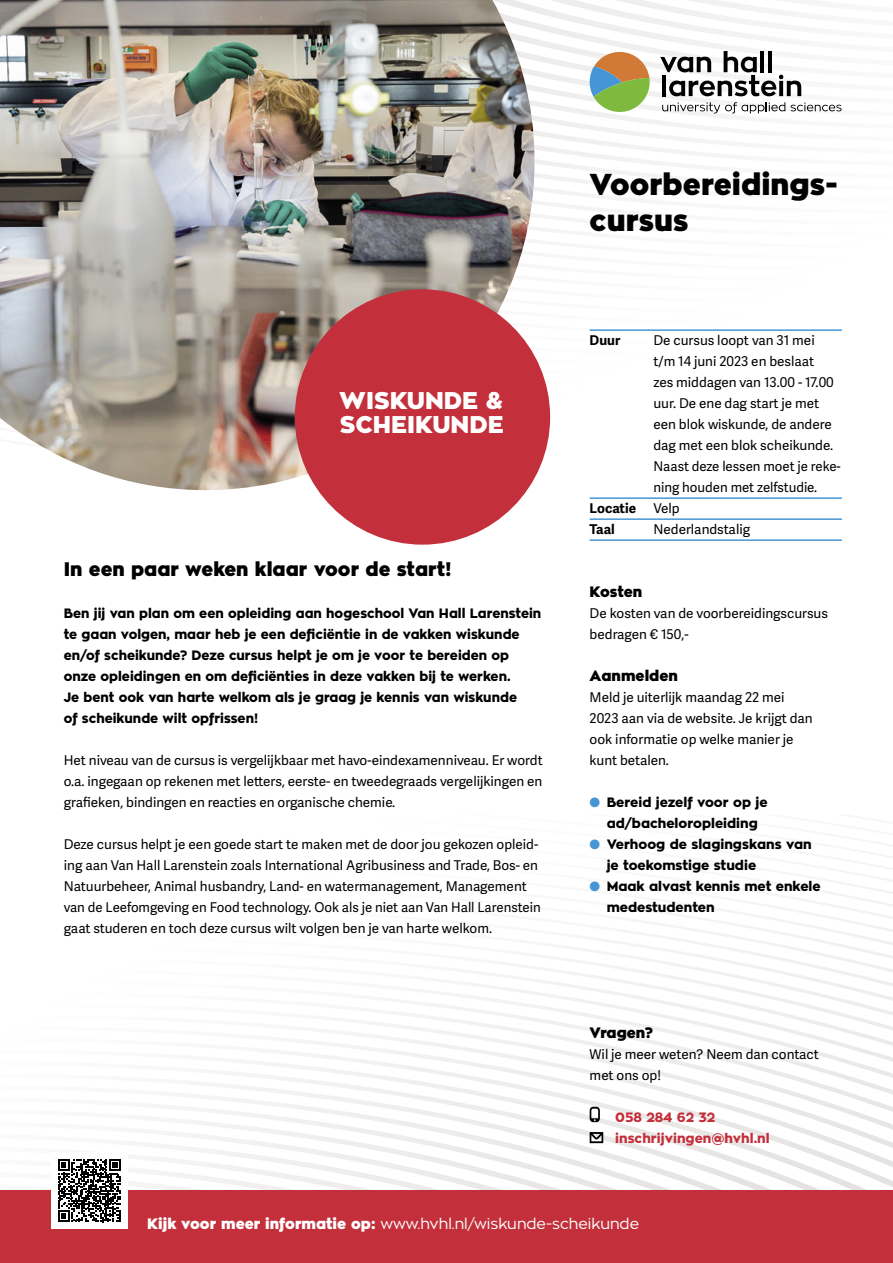
<style>
.page{position:relative;width:893px;height:1263px;background:#fff}
.page>*{position:absolute;margin:0;border:0;box-sizing:border-box;transform-origin:0 0}
.t1{font:900 30px/36px "Zona Pro";color:#000}
.t2{font:900 24px/24px "Zona Pro";color:#fff}
.t3{font:900 19.5px "Zona Pro";color:#000}
.t4{font:15px "Zona Pro";color:#fff}
.t5{font:900 15px "Zona Pro";color:#000}
.t6{font:13.5px/21px "Adelle Sans";color:#000}
.t7{font:800 13.5px/21px "Zona Pro";color:#000}
.t8{font:800 13.5px/21px "Zona Pro";color:#c3303b}
.t9{font:700 13.5px "Adelle Sans";color:#000}
.s1{color:#4696d6}
.s2{font-weight:900}
</style>
<div class="page">
<svg style="left:494px;top:1173px;width:399px;height:18px"></svg>
<svg style="left:135px;top:1153px;width:758px;height:20px"></svg>
<svg style="left:143px;top:1134px;width:750px;height:19px"></svg>
<svg style="left:151px;top:1116px;width:742px;height:18px"></svg>
<svg style="left:166px;top:1099px;width:727px;height:17px"></svg>
<svg style="left:184px;top:1082px;width:709px;height:17px"></svg>
<svg style="left:226px;top:1066px;width:667px;height:16px"></svg>
<svg style="left:250px;top:1050px;width:643px;height:16px"></svg>
<svg style="left:298px;top:1034px;width:595px;height:16px"></svg>
<svg style="left:322px;top:1019px;width:571px;height:15px"></svg>
<svg style="left:373px;top:1004px;width:520px;height:15px"></svg>
<svg style="left:399px;top:990px;width:494px;height:14px"></svg>
<svg style="left:452px;top:976px;width:441px;height:14px"></svg>
<svg style="left:478px;top:962px;width:415px;height:14px"></svg>
<svg style="left:533px;top:948px;width:360px;height:14px"></svg>
<svg style="left:561px;top:935px;width:332px;height:13px"></svg>
<svg style="left:616px;top:922px;width:277px;height:13px"></svg>
<svg style="left:645px;top:909px;width:248px;height:13px"></svg>
<svg style="left:702px;top:897px;width:191px;height:12px"></svg>
<svg style="left:534px;top:114px;width:218px;height:14px"></svg>
<svg style="left:534px;top:128px;width:210px;height:18px"></svg>
<svg style="left:534px;top:146px;width:194px;height:18px"></svg>
<svg style="left:534px;top:164px;width:177px;height:17px"></svg>
<svg style="left:534px;top:181px;width:135px;height:16px"></svg>
<svg style="left:534px;top:0;width:308px;height:114px"></svg>
<hr style="left:590px;top:329px;width:252px;height:2px;background:#4696d6">
<hr style="left:590px;top:497px;width:252px;height:2px;background:#4696d6">
<hr style="left:590px;top:518px;width:252px;height:2px;background:#4696d6">
<hr style="left:590px;top:539px;width:252px;height:2px;background:#4696d6">
<svg style="left:590px;top:1107px;width:10px;height:15px"></svg>
<svg style="left:590px;top:1132px;width:13px;height:11px"></svg>
<img style="left:0;top:0;width:534px;height:490px">
<div style="left:295px;top:289px;width:255px;height:256px;background:#c3303b;border-radius:50%"></div>
<div style="left:0;top:1191px;width:893px;height:72px;background:#c3303b"></div>
<svg style="left:0;top:1159px;width:494px;height:70px"></svg>
<h2 class="t2" style="left:339px;top:389px;width:166px">WISKUNDE &amp;<br>SCHEIKUNDE</h2>
<h3 class="t3" style="left:64px;top:556px;width:389px">In een paar weken klaar voor de start!</h3>
<p class="t7" style="left:64px;top:603px;width:479px">Ben jij van plan om een opleiding aan hogeschool Van Hall Larenstein te gaan volgen, maar heb je een deficiëntie in de vakken wiskunde en/of scheikunde? Deze cursus helpt je om je voor te bereiden op onze opleidingen en om deficiënties in deze vakken bij te werken.<br>Je bent ook van harte welkom als je graag je kennis van wiskunde<br>of scheikunde wilt opfrissen!</p>
<p class="t6" style="left:64px;top:749px;width:480px;text-align:justify">Het niveau van de cursus is vergelijkbaar met havo-eindexamenniveau. Er wordt o.a. ingegaan op rekenen met letters, eerste- en tweedegraads vergelijkingen en grafieken, bindingen en reacties en organische chemie.</p>
<p class="t6" style="left:64px;top:833px;width:478px">Deze cursus helpt je een goede start te maken met de door jou gekozen opleid&shy;ing aan Van Hall Larenstein zoals International Agribusiness and Trade, Bos- en Natuurbeheer, Animal husbandry, Land- en watermanagement, Management van de Leefomgeving en Food technology. Ook als je niet aan Van Hall Larenstein gaat studeren en toch deze cursus wilt volgen ben je van harte welkom.</p>
<h1 class="t1" style="left:590px;top:167px;width:249px">Voorbereidings&shy;cursus</h1>
<p class="t9" style="left:590px;top:330px;width:32px">Duur</p>
<p class="t6" style="left:653px;top:329px;width:188px">De cursus loopt van 31 mei<br>t/m 14 juni 2023 en beslaat<br>zes middagen van 13.00 - 17.00 uur. De ene dag start je met een blok wiskunde, de andere dag met een blok scheikunde.<br>Naast deze lessen moet je reke&shy;ning houden met zelfstudie.</p>
<p class="t9" style="left:590px;top:498px;width:48px">Locatie</p>
<p class="t6" style="left:653px;top:497px;width:28px">Velp</p>
<p class="t9" style="left:590px;top:519px;width:27px">Taal</p>
<p class="t6" style="left:653px;top:518px;width:98px">Nederlandstalig</p>
<p class="t5" style="left:590px;top:582px;width:54px">Kosten</p>
<p class="t6" style="left:590px;top:602px;width:240px">De kosten van de voorbereidingscursus bedragen € 150,-</p>
<p class="t5" style="left:590px;top:666px;width:90px">Aanmelden</p>
<p class="t6" style="left:590px;top:686px;width:225px">Meld je uiterlijk maandag 22 mei<br>2023 aan via de website. Je krijgt dan ook informatie op welke manier je kunt betalen.</p>
<p class="t7" style="left:590px;top:792px;width:179px;text-align:center"><span class="s1">●</span> Bereid jezelf voor op je ad/bacheloropleiding</p>
<p class="t7" style="left:607px;top:834px;width:206px;text-indent:-17px"><span class="s1">●</span> Verhoog de slagingskans van je toekomstige studie</p>
<p class="t7" style="left:607px;top:876px;width:215px;text-indent:-17px"><span class="s1">●</span> Maak alvast kennis met enkele medestudenten</p>
<p class="t5" style="left:590px;top:1023px;width:65px">Vragen?</p>
<p class="t6" style="left:590px;top:1043px;width:231px">Wil je meer weten? Neem dan contact met ons op!</p>
<p class="t8" style="left:615px;top:1107px;width:156px">058 284 62 32 inschrijvingen@hvhl.nl</p>
<p class="t4" style="left:147px;top:1214px;width:493px"><span class="s2">Kijk voor meer informatie op:</span> www.hvhl.nl/wiskunde-scheikunde</p>
</div>
